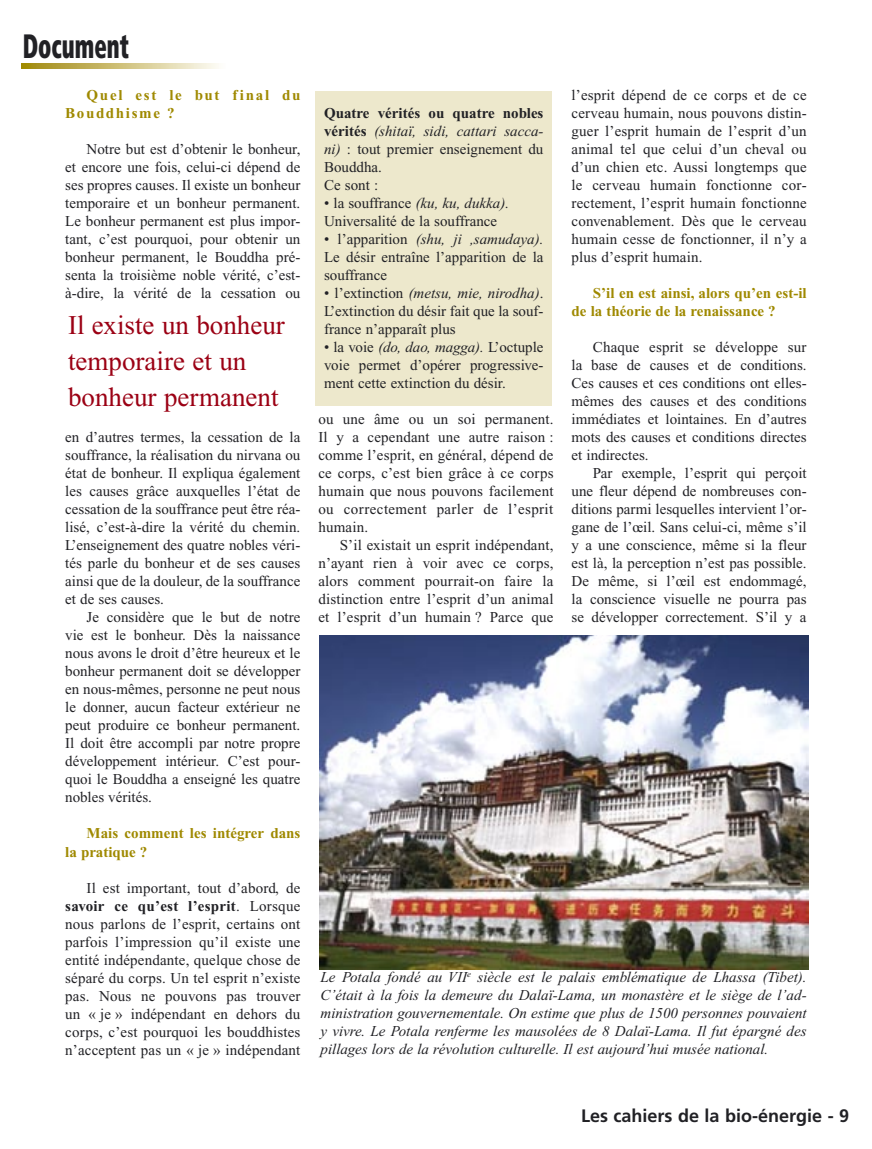
<style>
.page{position:relative;width:872px;height:1149px;background:#fff}
.page>*{position:absolute;margin:0;border:0;box-sizing:border-box;transform-origin:0 0}
.Bloc_haut_de_page{font:900 condensed 33.75px "Frutiger";color:#212125;scale:.67 1}
.Bloc_intertitre_article{font:27px/36px "Times New Roman";color:#9b0014}
.t1{font:700 18px "Frutiger";color:#212125}
.Texte_général{font:15px/18px "Times New Roman";color:#212125;text-align:justify}
.Sources_et_legendes_10{font:italic 15px/18px "Times New Roman";color:#212125;text-align:justify}
.Texte_général-2{font:700 15px/18px "Times New Roman";color:#212125;text-align:justify}
.Interviewer{font:700 15px/18px "Times New Roman";color:#9f8900}
.Interviewer-2{font:700 15px/18px "Times New Roman";letter-spacing:.115em;color:#9f8900}
.s1{font-weight:700}
.s2{font-weight:400;font-style:italic}
.s3{font-weight:400}
.s4{font-style:italic}
</style>
<div class="page">
<div style="left:315px;top:91px;width:237px;height:315px;background:#ede8cc"></div>
<img style="left:319px;top:635px;width:489px;height:334px">
<svg style="left:21px;top:64px;width:198px;height:4px"></svg>
<p class="Bloc_haut_de_page" style="left:23px;top:25px;width:160px">Document</p>
<p class="Interviewer-2" style="left:65px;top:86px;width:237px;text-indent:21px">Quel est le but final du<br>Bouddhisme ?</p>
<p class="Texte_général" style="left:65px;top:140px;width:237px;text-indent:21px">Notre but est d’obtenir le bonheur, et encore une fois, celui-ci dépend de ses propres causes. Il existe un bonheur temporaire et un bonheur permanent.<br>Le bonheur permanent est plus impor&shy;tant, c’est pourquoi, pour obtenir un bonheur permanent, le Bouddha pré&shy;senta la troisième noble vérité, c’est&shy;à-dire, la vérité de la cessation ou</p>
<p class="Bloc_intertitre_article" style="left:68px;top:307px;width:218px">Il existe un bonheur temporaire et un bonheur permanent</p>
<p class="Texte_général" style="left:65px;top:428px;width:237px">en d’autres termes, la cessation de la souffrance, la réalisation du nirvana ou état de bonheur. Il expliqua également les causes grâce auxquelles l’état de cessation de la souffrance peut être réa&shy;lisé, c’est-à-dire la vérité du chemin.<br>L’enseignement des quatre nobles véri&shy;tés parle du bonheur et de ses causes ainsi que de la douleur, de la souffrance et de ses causes.</p>
<p class="Texte_général" style="left:65px;top:608px;width:237px;text-indent:21px">Je considère que le but de notre vie est le bonheur. Dès la naissance nous avons le droit d’être heureux et le bonheur permanent doit se développer en nous-mêmes, personne ne peut nous le donner, aucun facteur extérieur ne peut produire ce bonheur permanent.<br>Il doit être accompli par notre propre développement intérieur. C’est pour&shy;quoi le Bouddha a enseigné les quatre nobles vérités.</p>
<p class="Interviewer" style="left:65px;top:824px;width:237px;text-indent:21px">Mais comment les intégrer dans la pratique ?</p>
<p class="Texte_général" style="left:65px;top:878px;width:237px;text-indent:21px">Il est important, tout d’abord, de <span class="s1">savoir ce qu’est l’esprit</span>. Lorsque nous parlons de l’esprit, certains ont parfois l’impression qu’il existe une entité indépendante, quelque chose de séparé du corps. Un tel esprit n’existe pas. Nous ne pouvons pas trouver un « je » indépendant en dehors du corps, c’est pourquoi les bouddhistes n’acceptent pas un « je » indépendant</p>
<p class="Texte_général-2" style="left:324px;top:104px;width:221px">Quatre vérités ou quatre nobles vérités <span class="s2">(shitaï, sidi, cattari sacca&shy;ni)</span> <span class="s3">: tout premier enseignement du Bouddha.</span></p>
<p class="Texte_général" style="left:324px;top:176px;width:56px">Ce sont :</p>
<p class="Texte_général" style="left:324px;top:194px;width:187px">• la souffrance <span class="s4">(ku, ku, dukka).<br></span>Universalité de la souffrance</p>
<p class="Texte_général" style="left:324px;top:230px;width:221px">• l’apparition <span class="s4">(shu, ji ,samudaya).<br></span>Le désir entraîne l’apparition de la souffrance</p>
<p class="Texte_général" style="left:324px;top:284px;width:221px">• l’extinction <span class="s4">(metsu, mie, nirodha)</span>.<br>L’extinction du désir fait que la souf&shy;france n’apparaît plus</p>
<p class="Texte_général" style="left:324px;top:338px;width:221px">• la voie <span class="s4">(do, dao, magga).</span> L’octuple voie permet d’opérer progressive&shy;ment cette extinction du désir.</p>
<p class="Texte_général" style="left:318px;top:410px;width:237px">ou une âme ou un soi permanent.<br>Il y a cependant une autre raison : comme l’esprit, en général, dépend de ce corps, c’est bien grâce à ce corps humain que nous pouvons facilement ou correctement parler de l’esprit humain.</p>
<p class="Texte_général" style="left:318px;top:536px;width:237px;text-indent:21px">S’il existait un esprit indépendant, n’ayant rien à voir avec ce corps, alors comment pourrait-on faire la distinction entre l’esprit d’un animal et l’esprit d’un humain ? Parce que</p>
<p class="Texte_général" style="left:571px;top:86px;width:237px">l’esprit dépend de ce corps et de ce cerveau humain, nous pouvons distin&shy;guer l’esprit humain de l’esprit d’un animal tel que celui d’un cheval ou d’un chien etc. Aussi longtemps que le cerveau humain fonctionne cor&shy;rectement, l’esprit humain fonctionne convenablement. Dès que le cerveau humain cesse de fonctionner, il n’y a plus d’esprit humain.</p>
<p class="Interviewer" style="left:571px;top:284px;width:237px;text-indent:21px">S’il en est ainsi, alors qu’en est-il de la théorie de la renaissance ?</p>
<p class="Texte_général" style="left:571px;top:338px;width:237px;text-indent:21px">Chaque esprit se développe sur la base de causes et de conditions.<br>Ces causes et ces conditions ont elles&shy;mêmes des causes et des conditions immédiates et lointaines. En d’autres mots des causes et conditions directes et indirectes.</p>
<p class="Texte_général" style="left:571px;top:464px;width:237px;text-indent:21px">Par exemple, l’esprit qui perçoit une fleur dépend de nombreuses con&shy;ditions parmi lesquelles intervient l’or&shy;gane de l’œil. Sans celui-ci, même s’il y a une conscience, même si la fleur est là, la perception n’est pas possible.<br>De même, si l’œil est endommagé, la conscience visuelle ne pourra pas se développer correctement. S’il y a</p>
<p class="Sources_et_legendes_10" style="left:320px;top:968px;width:488px">Le Potala fondé au VII<sup>e</sup> siècle est le palais emblématique de Lhassa (Tibet).<br>C’était à la fois la demeure du Dalaï-Lama, un monastère et le siège de l’ad&shy;ministration gouvernementale. On estime que plus de 1500 personnes pouvaient y vivre. Le Potala renferme les mausolées de 8 Dalaï-Lama. Il fut épargné des pillages lors de la révolution culturelle. Il est aujourd’hui musée national.</p>
<p class="t1" style="left:581px;top:1104px;width:270px">Les cahiers de la bio-énergie - 9</p>
</div>
